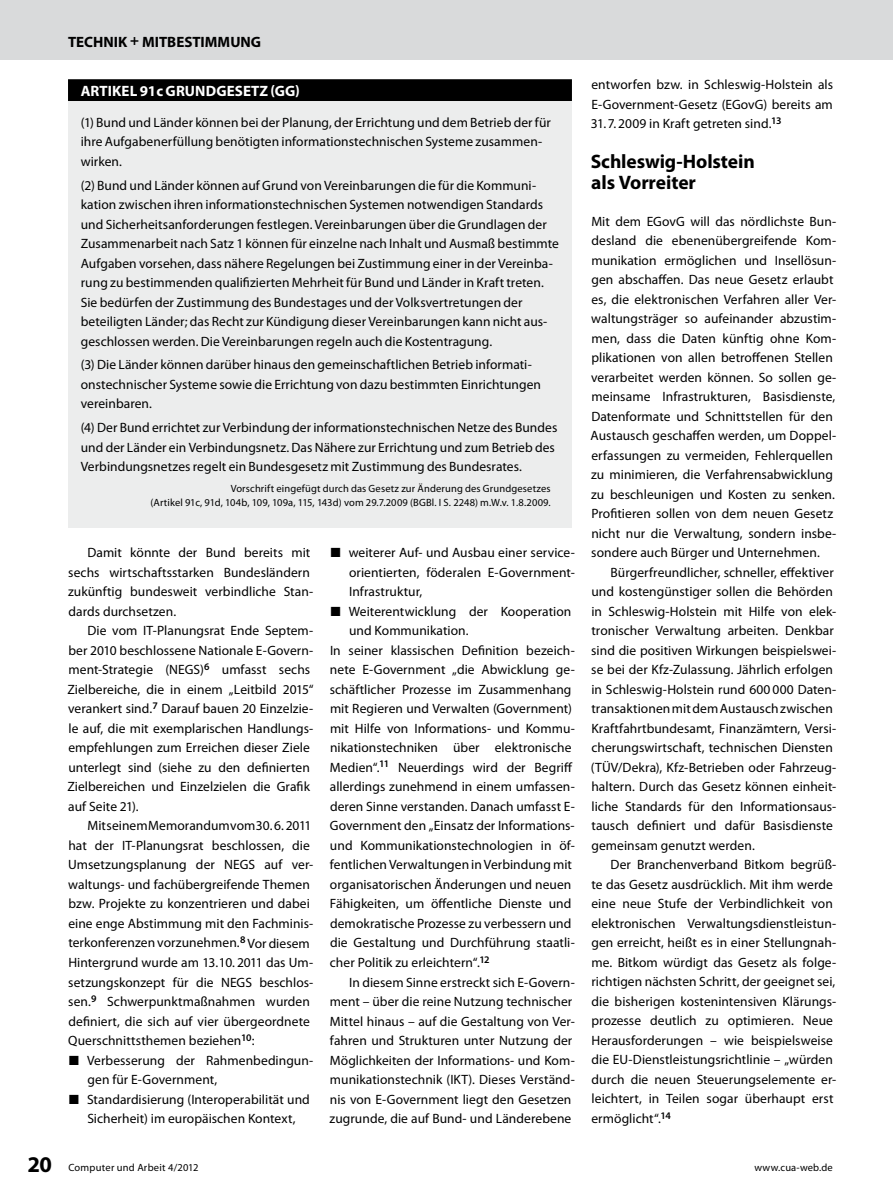
<style>
.page{position:relative;width:893px;height:1191px;background:#fff}
.page>*{position:absolute;margin:0;border:0;box-sizing:border-box;transform-origin:0 0}
.t1{font:700 19.5px/21px "Myriad Pro";letter-spacing:-.005em;color:#000}
.t2{font:700 15px "Myriad Pro";letter-spacing:.005em;color:#fff}
.t3{font:700 15px "Myriad Pro";color:#000}
.t4{font:13.5px/19.5px "Myriad Pro";letter-spacing:.005em;color:#000}
.t5{font:10.5px/13.5px "Myriad Pro";letter-spacing:.015em;color:#000;text-align:right}
.s1{font-family:"The Mix Expert"}
.s2{font-weight:700;font-size:22.5px}
</style>
<div class="page">
<div style="left:0;top:0;width:893px;height:60px;background:#d9dadb"></div>
<div style="left:68px;top:79px;width:504px;height:449px;background:#eceded"></div>
<div style="left:68px;top:79px;width:504px;height:22px;background:#000"></div>
<p class="t3" style="left:68px;top:32px;width:195px">TECHNIK + MITBESTIMMUNG</p>
<p class="t2" style="left:81px;top:81px;width:28px">Artikel</p>
<p class="t2" style="left:140px;top:81px;width:66px">91c Grundgesetz</p>
<p class="t2" style="left:271px;top:81px;width:31px">(GG)</p>
<p class="t4" style="left:81px;top:112px;width:472px">(1) Bund und Länder können bei der Planung, der Errichtung und dem Betrieb der für ihre Aufgabenerfüllung benötigten informationstechnischen Systeme zusammen&shy;wirken.</p>
<p class="t4" style="left:81px;top:175px;width:480px">(2) Bund und Länder können auf Grund von Vereinbarungen die für die Kommuni&shy;kation zwischen ihren informationstechnischen Systemen notwendigen Standards und Sicherheitsanforderungen festlegen. Vereinbarungen über die Grundlagen der Zusammenarbeit nach Satz 1 können für einzelne nach Inhalt und Ausmaß bestimmte Aufgaben vorsehen, dass nähere Regelungen bei Zustimmung einer in der Vereinba&shy;rung zu bestimmenden qualifizierten Mehrheit für Bund und Länder in Kraft treten.<br>Sie bedürfen der Zustimmung des Bundestages und der Volksvertretungen der beteiligten Länder; das Recht zur Kündigung dieser Vereinbarungen kann nicht aus&shy;geschlossen werden. Die Vereinbarungen regeln auch die Kostentragung.</p>
<p class="t4" style="left:81px;top:355px;width:462px">(3) Die Länder können darüber hinaus den gemeinschaftlichen Betrieb informati&shy;onstechnischer Systeme sowie die Errichtung von dazu bestimmten Einrichtungen vereinbaren.</p>
<p class="t4" style="left:81px;top:417px;width:478px">(4) Der Bund errichtet zur Verbindung der informationstechnischen Netze des Bundes und der Länder ein Verbindungsnetz. Das Nähere zur Errichtung und zum Betrieb des<br>Verbindungsnetzes regelt ein Bundesgesetz mit Zustimmung des Bundesrates.</p>
<p class="t5" style="left:151px;top:482px;width:402px">Vorschrift eingefügt durch das Gesetz zur Änderung des Grundgesetzes<br>(Artikel 91c, 91d, 104b, 109, 109a, 115, 143d) vom 29.7.2009 (BGBl. I S. 2248) m.W.v. 1.8.2009.</p>
<p class="t4" style="left:68px;top:543px;width:247px;text-indent:19px">Damit könnte der Bund bereits mit sechs wirtschaftsstarken Bundesländern zukünftig bundesweit verbindliche Stan&shy;dards durchsetzen.</p>
<p class="t4" style="left:67px;top:621px;width:248px;text-indent:20px">Die vom IT-Planungsrat Ende Septem&shy;ber 2010 beschlossene Nationale E-Govern&shy;ment-Strategie (NEGS)<sup>6</sup> umfasst sechs Zielbereiche, die in einem „Leitbild 2015“ verankert sind.<sup>7</sup> Darauf bauen 20 Einzelzie&shy;le auf, die mit exemplarischen Handlungs&shy;empfehlungen zum Erreichen dieser Ziele unterlegt sind (siehe zu den definierten Zielbereichen und Einzelzielen die Grafik auf Seite 21).</p>
<p class="t4" style="left:87px;top:816px;width:226px">Mit seinem Memorandum vom 30. 6. 2011</p>
<p class="t4" style="left:68px;top:835px;width:243px">hat der IT-Planungsrat beschlossen, die</p>
<p class="t4" style="left:68px;top:855px;width:247px">Umsetzungsplanung der NEGS auf ver-</p>
<p class="t4" style="left:68px;top:874px;width:243px">waltungs- und fachübergreifende Themen</p>
<p class="t4" style="left:68px;top:894px;width:243px">bzw. Projekte zu konzentrieren und dabei</p>
<p class="t4" style="left:68px;top:913px;width:246px">eine enge Abstimmung mit den Fachminis-</p>
<p class="t4" style="left:68px;top:933px;width:243px">terkonferenzen vorzunehmen.<sup>8</sup> Vor diesem</p>
<p class="t4" style="left:68px;top:952px;width:246px">Hintergrund wurde am 13.10. 2011 das Um-</p>
<p class="t4" style="left:68px;top:972px;width:247px">setzungskonzept für die NEGS beschlos-</p>
<p class="t4" style="left:68px;top:991px;width:243px">sen.<sup>9</sup> Schwerpunktmaßnahmen wurden</p>
<p class="t4" style="left:69px;top:1011px;width:243px">definiert, die sich auf vier übergeordnete</p>
<p class="t4" style="left:68px;top:1030px;width:188px">Querschnittsthemen beziehen<sup>10</sup>:</p>
<p class="t4" style="left:68px;top:1050px;width:247px"><span class="s1">ó</span> Verbesserung der Rahmenbedingun-</p>
<p class="t4" style="left:88px;top:1069px;width:131px">gen für E-Government,</p>
<p class="t4" style="left:68px;top:1089px;width:243px"><span class="s1">ó</span> Standardisierung (Interoperabilität und</p>
<p class="t4" style="left:87px;top:1108px;width:210px">Sicherheit) im europäischen Kontext,</p>
<p class="t4" style="left:330px;top:543px;width:247px"><span class="s1">ó</span> weiterer Auf- und Ausbau einer service-</p>
<p class="t4" style="left:349px;top:562px;width:227px">orientierten, föderalen E-Government-</p>
<p class="t4" style="left:349px;top:582px;width:75px">Infrastruktur,</p>
<p class="t4" style="left:330px;top:601px;width:243px"><span class="s1">ó</span> Weiterentwicklung der Kooperation</p>
<p class="t4" style="left:349px;top:621px;width:120px">und Kommunikation.</p>
<p class="t4" style="left:330px;top:640px;width:246px">In seiner klassischen Definition bezeich-</p>
<p class="t4" style="left:330px;top:660px;width:246px">nete E-Government „die Abwicklung ge-</p>
<p class="t4" style="left:330px;top:679px;width:243px">schäftlicher Prozesse im Zusammenhang</p>
<p class="t4" style="left:330px;top:699px;width:244px">mit Regieren und Verwalten (Government)</p>
<p class="t4" style="left:330px;top:718px;width:246px">mit Hilfe von Informations- und Kommu-</p>
<p class="t4" style="left:330px;top:738px;width:243px">nikationstechniken über elektronische</p>
<p class="t4" style="left:330px;top:757px;width:244px">Medien“.<sup>11</sup> Neuerdings wird der Begriff</p>
<p class="t4" style="left:330px;top:777px;width:246px">allerdings zunehmend in einem umfassen-</p>
<p class="t4" style="left:330px;top:796px;width:246px">deren Sinne verstanden. Danach umfasst E-</p>
<p class="t4" style="left:330px;top:816px;width:246px">Government den „Einsatz der Informations-</p>
<p class="t4" style="left:330px;top:835px;width:246px">und Kommunikationstechnologien in öf-</p>
<p class="t4" style="left:330px;top:855px;width:244px">fentlichen Verwaltungen in Verbindung mit</p>
<p class="t4" style="left:330px;top:874px;width:243px">organisatorischen Änderungen und neuen</p>
<p class="t4" style="left:330px;top:894px;width:243px">Fähigkeiten, um öffentliche Dienste und</p>
<p class="t4" style="left:330px;top:913px;width:243px">demokratische Prozesse zu verbessern und</p>
<p class="t4" style="left:330px;top:933px;width:246px">die Gestaltung und Durchführung staatli-</p>
<p class="t4" style="left:330px;top:952px;width:161px">cher Politik zu erleichtern“.<sup>12</sup></p>
<p class="t4" style="left:349px;top:972px;width:227px">In diesem Sinne erstreckt sich E-Govern-</p>
<p class="t4" style="left:330px;top:991px;width:244px">ment – über die reine Nutzung technischer</p>
<p class="t4" style="left:330px;top:1011px;width:246px">Mittel hinaus – auf die Gestaltung von Ver-</p>
<p class="t4" style="left:330px;top:1030px;width:244px">fahren und Strukturen unter Nutzung der</p>
<p class="t4" style="left:330px;top:1050px;width:246px">Möglichkeiten der Informations- und Kom-</p>
<p class="t4" style="left:330px;top:1069px;width:246px">munikationstechnik (IKT). Dieses Verständ-</p>
<p class="t4" style="left:330px;top:1089px;width:243px">nis von E-Government liegt den Gesetzen</p>
<p class="t4" style="left:330px;top:1108px;width:243px">zugrunde, die auf Bund- und Länderebene</p>
<p class="t4" style="left:591px;top:75px;width:243px">entworfen bzw. in Schleswig-Holstein als<br>E-Government-Gesetz (EGovG) bereits am</p>
<p class="t4" style="left:591px;top:114px;width:192px">31. 7. 2009 in Kraft getreten sind.<sup>13</sup></p>
<h1 class="t1" style="left:591px;top:151px;width:165px">Schleswig-Holstein als Vorreiter</h1>
<p class="t4" style="left:591px;top:211px;width:247px">Mit dem EGovG will das nördlichste Bun&shy;desland die ebenenübergreifende Kom&shy;munikation ermöglichen und Insellösun&shy;gen abschaffen. Das neue Gesetz erlaubt es, die elektronischen Verfahren aller Ver&shy;waltungsträger so aufeinander abzustim&shy;men, dass die Daten künftig ohne Kom&shy;plikationen von allen betroffenen Stellen verarbeitet werden können. So sollen ge&shy;meinsame Infrastrukturen, Basisdienste, Datenformate und Schnittstellen für den Austausch geschaffen werden, um Doppel&shy;erfassungen zu vermeiden, Fehlerquellen zu minimieren, die Verfahrensabwicklung zu beschleunigen und Kosten zu senken.<br>Profitieren sollen von dem neuen Gesetz nicht nur die Verwaltung, sondern insbe&shy;sondere auch Bürger und Unternehmen.</p>
<p class="t4" style="left:591px;top:562px;width:247px;text-indent:20px">Bürgerfreundlicher, schneller, effektiver und kostengünstiger sollen die Behörden in Schleswig-Holstein mit Hilfe von elek&shy;tronischer Verwaltung arbeiten. Denkbar sind die positiven Wirkungen beispielswei&shy;se bei der Kfz-Zulassung. Jährlich erfolgen in Schleswig-Holstein rund 600 000 Daten&shy;transaktionen mit dem Austausch zwischen Kraftfahrtbundesamt, Finanzämtern, Versi&shy;cherungswirtschaft, technischen Diensten (TÜV/Dekra), Kfz-Betrieben oder Fahrzeug&shy;haltern. Durch das Gesetz können einheit&shy;liche Standards für den Informationsaus&shy;tausch definiert und dafür Basisdienste gemeinsam genutzt werden.</p>
<p class="t4" style="left:591px;top:855px;width:246px;text-indent:19px">Der Branchenverband Bitkom begrüß&shy;te das Gesetz ausdrücklich. Mit ihm werde eine neue Stufe der Verbindlichkeit von elektronischen Verwaltungsdienstleistun&shy;gen erreicht, heißt es in einer Stellungnah&shy;me. Bitkom würdigt das Gesetz als folge&shy;richtigen nächsten Schritt, der geeignet sei, die bisherigen kostenintensiven Klärungs&shy;prozesse deutlich zu optimieren. Neue Herausforderungen – wie beispielsweise die EU-Dienstleistungsrichtlinie – „würden durch die neuen Steuerungselemente er&shy;leichtert, in Teilen sogar überhaupt erst ermöglicht“.<sup>14</sup></p>
<p class="t5" style="left:29px;top:1160px;width:171px"><span class="s2">20</span> Computer und Arbeit 4/2012</p>
<p class="t5" style="left:754px;top:1160px;width:80px">www.cua-web.de</p>
</div>
